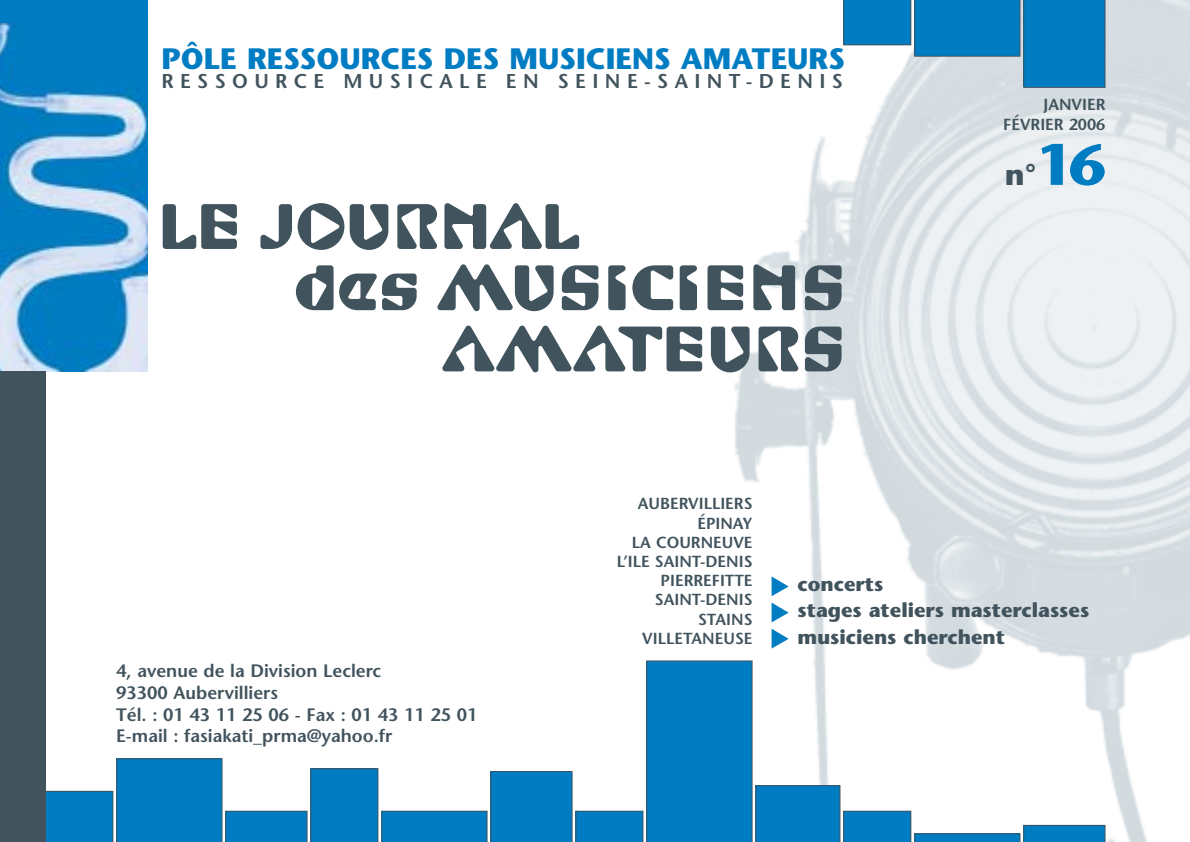
<style>
.page{position:relative;width:1190px;height:842px;background:#fff}
.page>*{position:absolute;margin:0;border:0;box-sizing:border-box;transform-origin:0 0}
.t1{font:700 30px "Stone Sans";color:#41535d}
.t2{font:700 29.6px "Stone Sans";letter-spacing:.005em;color:#007cc3}
.t3{font:700 20px/26.2px "Stone Sans";color:#41535d}
.t4{font:600 20px "Stone Sans";letter-spacing:.32em;color:#41535d}
.t5{font:600 18px/21.6px "Stone Sans";color:#41535d}
.t6{font:600 16px/19.2px "Stone Sans";color:#41535d;text-align:right}
.s1{font-size:57.6px;color:#007cc3}
</style>
<div class="page">
<img style="left:702px;top:0;width:488px;height:842px">
<div style="left:0;top:0;width:147px;height:371px;background:#007cc3"></div>
<img style="left:0;top:23px;width:147px;height:348px">
<svg style="left:45px;top:660px;width:1061px;height:182px"></svg>
<svg style="left:843px;top:0;width:263px;height:88px;background:#459bcc"></svg>
<svg style="left:163px;top:204px;width:74px;height:45px"></svg>
<svg style="left:260px;top:204px;width:32px;height:45px"></svg>
<svg style="left:298px;top:203px;width:46px;height:47px"></svg>
<svg style="left:350px;top:204px;width:38px;height:46px"></svg>
<svg style="left:397px;top:204px;width:40px;height:45px"></svg>
<svg style="left:444px;top:203px;width:135px;height:46px"></svg>
<svg style="left:296px;top:265px;width:121px;height:45px"></svg>
<svg style="left:437px;top:264px;width:117px;height:47px"></svg>
<svg style="left:562px;top:265px;width:36px;height:45px"></svg>
<svg style="left:608px;top:265px;width:18px;height:45px"></svg>
<svg style="left:632px;top:265px;width:41px;height:45px"></svg>
<svg style="left:680px;top:265px;width:17px;height:45px"></svg>
<svg style="left:708px;top:265px;width:35px;height:45px"></svg>
<svg style="left:753px;top:264px;width:42px;height:46px"></svg>
<svg style="left:805px;top:265px;width:37px;height:45px;background:#6d7c84"></svg>
<svg style="left:442px;top:326px;width:260px;height:46px"></svg>
<svg style="left:711px;top:327px;width:39px;height:45px"></svg>
<svg style="left:759px;top:327px;width:39px;height:44px"></svg>
<svg style="left:805px;top:327px;width:37px;height:44px;background:#6c7b83"></svg>
<div style="left:0;top:371px;width:45px;height:471px;background:#41535d"></div>
<svg style="left:772px;top:629px;width:17px;height:20px"></svg>
<svg style="left:772px;top:603px;width:17px;height:19px"></svg>
<svg style="left:772px;top:576px;width:17px;height:20px"></svg>
<h2 class="t2" style="left:162px;top:47px;width:685px">PÔLE RESSOURCES DES MUSICIENS AMATEURS</h2>
<p class="t4" style="left:161px;top:74px;width:683px">RESSOURCE MUSICALE EN SEINE-SAINT-DENIS</p>
<p class="t6" style="left:1003px;top:97px;width:104px">JANVIER<br>FÉVRIER 2006</p>
<h1 class="t1" style="left:1005px;top:163px;width:102px">n°<span class="s1">16</span></h1>
<p class="t5" style="left:116px;top:662px;width:363px">4, avenue de la Division Leclerc<br>93300 Aubervilliers<br>Tél. : 01 43 11 25 06 - Fax : 01 43 11 25 01<br>E-mail : fasiakati_prma@yahoo.fr</p>
<p class="t6" style="left:617px;top:496px;width:137px">AUBERVILLIERS<br>ÉPINAY<br>LA COURNEUVE<br>L’ILE SAINT-DENIS<br>PIERREFITTE<br>SAINT-DENIS<br>STAINS<br>VILLETANEUSE</p>
<p class="t3" style="left:798px;top:573px;width:293px">concerts<br>stages ateliers masterclasses musiciens cherchent</p>
</div>
